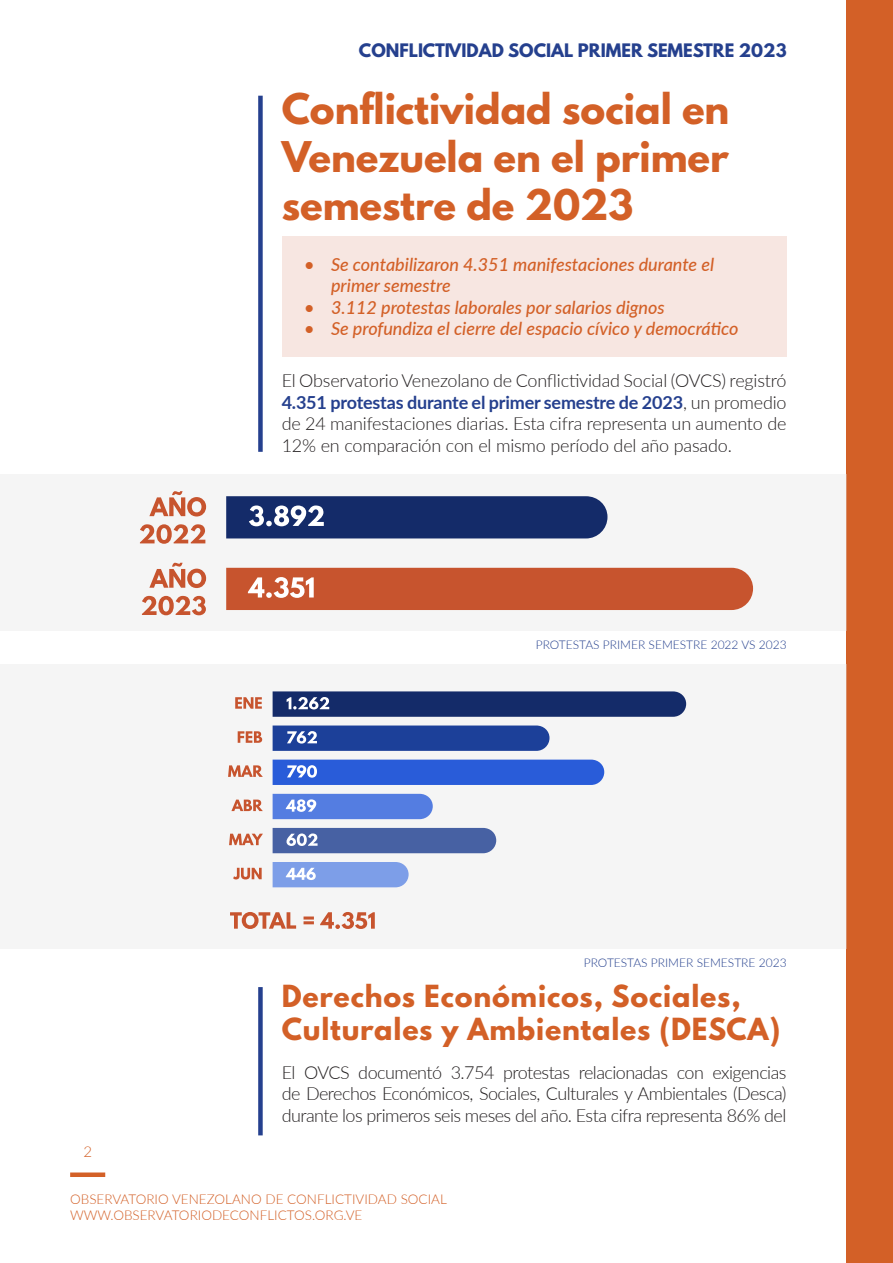
<style>
.page{position:relative;width:893px;height:1263px;background:#fff}
.page>*{position:absolute;margin:0;border:0;box-sizing:border-box;transform-origin:0 0}
.t1{font:700 37.5px/48px "League Spartan";color:#d36027;text-align:justify}
.t2{font:700 27px/32.4px "League Spartan";letter-spacing:.03em;color:#d36027}
.t3{font:300 18px/21.6px "Lato";letter-spacing:-.025em;color:#231f20;text-align:justify}
.t4{font:italic 500 18px/21.6px "Lato";color:#d36027}
.t5{font:700 16.5px "League Spartan";color:#25408e}
.t6{font:300 15px "Lato";color:#d36027}
.t7{font:300 13.5px/16.2px "Lato";color:#d36027}
.t8{font:300 12px "Lato";color:#25408e}
.s1{font-weight:700;color:#25408e}
</style>
<div class="page">
<div style="left:846px;top:0;width:47px;height:1263px;background:#d36027"></div>
<div style="left:70px;top:1172px;width:35px;height:5px;background:#d36027"></div>
<div style="left:258px;top:96px;width:5px;height:356px;background:#25408e"></div>
<div style="left:258px;top:987px;width:5px;height:148px;background:#25408e"></div>
<div style="left:282px;top:236px;width:505px;height:120px;background:#f7e6e1"></div>
<div style="left:0;top:474px;width:846px;height:157px;background:#f5f5f5"></div>
<div style="left:0;top:664px;width:846px;height:285px;background:#f5f5f5"></div>
<svg style="left:226px;top:496px;width:381px;height:42px;background:#223872"></svg>
<svg style="left:149px;top:491px;width:57px;height:25px"></svg>
<svg style="left:140px;top:524px;width:65px;height:20px"></svg>
<div style="left:226px;top:568px;width:527px;height:42px;background:#c7542e"></div>
<svg style="left:149px;top:563px;width:57px;height:25px"></svg>
<svg style="left:142px;top:596px;width:64px;height:19px"></svg>
<svg style="left:273px;top:691px;width:413px;height:26px;background:#203670"></svg>
<svg style="left:235px;top:697px;width:27px;height:12px"></svg>
<svg style="left:273px;top:725px;width:276px;height:26px;background:#294a9e"></svg>
<svg style="left:238px;top:731px;width:24px;height:12px"></svg>
<div style="left:273px;top:760px;width:331px;height:25px;background:#295cd9"></div>
<svg style="left:228px;top:765px;width:35px;height:12px"></svg>
<svg style="left:273px;top:794px;width:160px;height:25px;background:#5f85e2"></svg>
<svg style="left:231px;top:799px;width:32px;height:12px"></svg>
<div style="left:273px;top:828px;width:223px;height:25px;background:#4761a3"></div>
<svg style="left:229px;top:834px;width:34px;height:11px"></svg>
<svg style="left:273px;top:862px;width:136px;height:25px;background:#87a5e9"></svg>
<svg style="left:233px;top:868px;width:29px;height:11px"></svg>
<svg style="left:230px;top:912px;width:66px;height:17px"></svg>
<svg style="left:304px;top:916px;width:10px;height:8px"></svg>
<svg style="left:320px;top:912px;width:55px;height:17px"></svg>
<p class="t5" style="left:359px;top:42px;width:429px">CONFLICTIVIDAD SOCIAL PRIMER SEMESTRE 2023</p>
<h1 class="t1" style="left:282px;top:89px;width:449px">Conflictividad social en Venezuela en el primer semestre de 2023</h1>
<p class="t4" style="left:331px;top:255px;width:385px;text-indent:-27px">• Se contabilizaron 4.351 manifestaciones durante el primer semestre</p>
<p class="t4" style="left:304px;top:298px;width:362px">• 3.112 protestas laborales por salarios dignos</p>
<p class="t4" style="left:304px;top:320px;width:436px">• Se profundiza el cierre del espacio cívico y democrático</p>
<p class="t3" style="left:282px;top:369px;width:506px">El Observatorio Venezolano de Conflictividad Social (OVCS) registró <span class="s1">4.351 protestas durante el primer semestre de 2023</span>, un promedio de 24 manifestaciones diarias. Esta cifra representa un aumento de 12% en comparación con el mismo período del año pasado.</p>
<p class="t8" style="left:536px;top:636px;width:252px">PROTESTAS PRIMER SEMESTRE 2022 VS 2023</p>
<p class="t8" style="left:584px;top:954px;width:204px">PROTESTAS PRIMER SEMESTRE 2023</p>
<h2 class="t2" style="left:282px;top:983px;width:500px">Derechos Económicos, Sociales,<br>Culturales y Ambientales (DESCA)</h2>
<p class="t6" style="left:83px;top:1146px;width:10px">2</p>
<p class="t3" style="left:282px;top:1061px;width:506px">El OVCS documentó 3.754 protestas relacionadas con exigencias de Derechos Económicos, Sociales, Culturales y Ambientales (Desca) durante los primeros seis meses del año. Esta cifra representa 86% del</p>
<p class="t7" style="left:70px;top:1191px;width:378px">OBSERVATORIO VENEZOLANO DE CONFLICTIVIDAD SOCIAL<br>WWW.OBSERVATORIODECONFLICTOS.ORG.VE</p>
</div>
